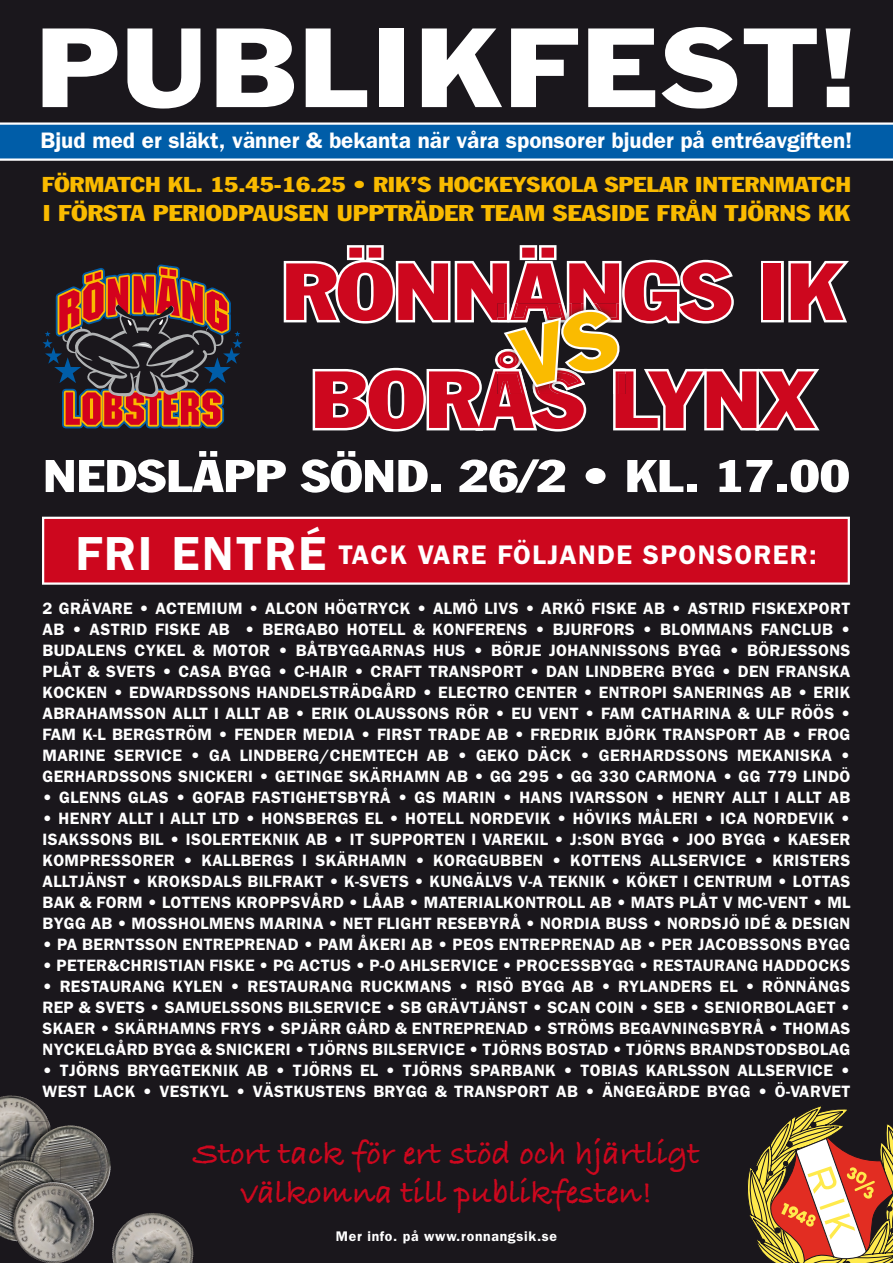
<style>
.page{position:relative;width:893px;height:1263px;background:#1a171c}
.page>*{position:absolute;margin:0;border:0;box-sizing:border-box;transform-origin:0 0}
.t1{font:103.95px "Franklin Gothic";color:#fff;scale:1.11 1}
.t2{font:condensed 79.35px/108px "Franklin Gothic";color:#cd071e;text-align:center;scale:1.25 1}
.t3{font:condensed 45px "Franklin Gothic";color:#fff;scale:1.25 1}
.t4{font:33.9px/39px "Bradley Hand ITCTT Bold";color:#cd071e;text-align:center}
.t5{font:600 27px "Franklin Gothic";letter-spacing:.05em;color:#fff}
.t6{font:600 22.5px "Franklin Gothic";color:#fff}
.t7{font:condensed 22.5px "Franklin Gothic";color:#fabb00;scale:1.25 1}
.t8{font:condensed 21.15px "Franklin Gothic";color:#fabb00;scale:1.25 1}
.t9{font:600 16.5px/21px "Franklin Gothic";letter-spacing:.02em;color:#fff;text-align:justify}
.t10{font:600 13.95px "Franklin Gothic";letter-spacing:.05em;color:#fff}
.s1{font-size:48px}
</style>
<div class="page">
<svg style="left:43px;top:264px;width:200px;height:164px"></svg>
<img style="left:0;top:1095px;width:49px;height:62px">
<img style="left:51px;top:1125px;width:55px;height:22px">
<img style="left:26px;top:1121px;width:25px;height:36px">
<img style="left:93px;top:1162px;width:18px;height:37px">
<img style="left:35px;top:1125px;width:34px;height:21px">
<img style="left:0;top:1157px;width:26px;height:3px">
<svg style="left:26px;top:1157px;width:4px;height:3px"></svg>
<img style="left:30px;top:1157px;width:30px;height:21px">
<img style="left:0;top:1160px;width:54px;height:75px">
<img style="left:16px;top:1206px;width:77px;height:57px">
<img style="left:60px;top:1178px;width:33px;height:28px">
<svg style="left:0;top:1235px;width:9px;height:5px"></svg>
<img style="left:9px;top:1178px;width:51px;height:63px">
<img style="left:15px;top:1182px;width:39px;height:30px">
<img style="left:112px;top:1213px;width:80px;height:50px">
<img style="left:121px;top:1213px;width:32px;height:16px">
<svg style="left:747px;top:1106px;width:146px;height:157px"></svg>
<svg style="left:0;top:122px;width:893px;height:39px;background:#1d6eaf"></svg>
<img style="left:42px;top:516px;width:808px;height:1px">
<svg style="left:42px;top:517px;width:808px;height:68px;background:#cf172d"></svg>
<svg style="left:284px;top:245px;width:565px;height:187px"></svg>
<h1 class="t1" style="left:36px;top:1px;width:742px">PUBLIKFEST!</h1>
<h3 class="t6" style="left:41px;top:127px;width:813px">Bjud med er släkt, vänner &amp; bekanta när våra sponsorer bjuder på entréavgiften!</h3>
<p class="t8" style="left:42px;top:172px;width:649px">FÖRMATCH KL. 15.45-16.25 • RIK’S HOCKEYSKOLA SPELAR INTERNMATCH</p>
<h3 class="t7" style="left:43px;top:199px;width:648px">I FÖRSTA PERIODPAUSEN UPPTRÄDER TEAM SEASIDE FRÅN TJÖRNS KK</h3>
<h2 class="t2" style="left:282px;top:237px;width:451px">RÖNNÄNGS IK<br>BORÅS LYNX</h2>
<h3 class="t3" style="left:43px;top:449px;width:647px">NEDSLÄPP SÖND. 26/2 • KL. 17.00</h3>
<h3 class="t5" style="left:76px;top:539px;width:743px"><span class="s1">FRI ENTRÉ</span> TACK VARE FÖLJANDE SPONSORER:</h3>
<p class="t9" style="left:43px;top:598px;width:809px">2 GRÄVARE • ACTEMIUM • ALCON HÖGTRYCK • ALMÖ LIVS • ARKÖ FISKE AB • ASTRID FISKEXPORT AB • ASTRID FISKE AB • BERGABO HOTELL &amp; KONFERENS • BJURFORS • BLOMMANS FANCLUB • BUDALENS CYKEL &amp; MOTOR • BÅTBYGGARNAS HUS • BÖRJE JOHANNISSONS BYGG • BÖRJESSONS PLÅT &amp; SVETS • CASA BYGG • C-HAIR • CRAFT TRANSPORT • DAN LINDBERG BYGG • DEN FRANSKA KOCKEN • EDWARDSSONS HANDELSTRÄDGÅRD • ELECTRO CENTER • ENTROPI SANERINGS AB • ERIK ABRAHAMSSON ALLT I ALLT AB • ERIK OLAUSSONS RÖR • EU VENT • FAM CATHARINA &amp; ULF RÖÖS • FAM K-L BERGSTRÖM • FENDER MEDIA • FIRST TRADE AB • FREDRIK BJÖRK TRANSPORT AB • FROG MARINE SERVICE • GA LINDBERG/CHEMTECH AB • GEKO DÄCK • GERHARDSSONS MEKANISKA • GERHARDSSONS SNICKERI • GETINGE SKÄRHAMN AB • GG 295 • GG 330 CARMONA • GG 779 LINDÖ</p>
<p class="t9" style="left:43px;top:787px;width:809px">• GLENNS GLAS • GOFAB FASTIGHETSBYRÅ • GS MARIN • HANS IVARSSON • HENRY ALLT I ALLT AB</p>
<p class="t9" style="left:43px;top:808px;width:809px">• HENRY ALLT I ALLT LTD • HONSBERGS EL • HOTELL NORDEVIK • HÖVIKS MÅLERI • ICA NORDEVIK • ISAKSSONS BIL • ISOLERTEKNIK AB • IT SUPPORTEN I VAREKIL • J:SON BYGG • JOO BYGG • KAESER KOMPRESSORER • KALLBERGS I SKÄRHAMN • KORGGUBBEN • KOTTENS ALLSERVICE • KRISTERS ALLTJÄNST • KROKSDALS BILFRAKT • K-SVETS • KUNGÄLVS V-A TEKNIK • KÖKET I CENTRUM • LOTTAS BAK &amp; FORM • LOTTENS KROPPSVÅRD • LÅAB • MATERIALKONTROLL AB • MATS PLÅT V MC-VENT • ML BYGG AB • MOSSHOLMENS MARINA • NET FLIGHT RESEBYRÅ • NORDIA BUSS • NORDSJÖ IDÉ &amp; DESIGN</p>
<p class="t9" style="left:43px;top:934px;width:809px">• PA BERNTSSON ENTREPRENAD • PAM ÅKERI AB • PEOS ENTREPRENAD AB • PER JACOBSSONS BYGG</p>
<p class="t9" style="left:43px;top:955px;width:809px">• PETER&amp;CHRISTIAN FISKE • PG ACTUS • P-O AHLSERVICE • PROCESSBYGG • RESTAURANG HADDOCKS</p>
<p class="t9" style="left:43px;top:976px;width:809px">• RESTAURANG KYLEN • RESTAURANG RUCKMANS • RISÖ BYGG AB • RYLANDERS EL • RÖNNÄNGS REP &amp; SVETS • SAMUELSSONS BILSERVICE • SB GRÄVTJÄNST • SCAN COIN • SEB • SENIORBOLAGET • SKAER • SKÄRHAMNS FRYS • SPJÄRR GÅRD &amp; ENTREPRENAD • STRÖMS BEGAVNINGSBYRÅ • THOMAS NYCKELGÅRD BYGG &amp; SNICKERI • TJÖRNS BILSERVICE • TJÖRNS BOSTAD • TJÖRNS BRANDSTODSBOLAG</p>
<p class="t9" style="left:43px;top:1060px;width:809px">• TJÖRNS BRYGGTEKNIK AB • TJÖRNS EL • TJÖRNS SPARBANK • TOBIAS KARLSSON ALLSERVICE •<br>WEST LACK • VESTKYL • VÄSTKUSTENS BRYGG &amp; TRANSPORT AB • ÄNGEGÄRDE BYGG • Ö-VARVET</p>
<h3 class="t4" style="left:193px;top:1133px;width:508px">Stort tack för ert stöd och hjärtligt välkomna till publikfesten!</h3>
<p class="t10" style="left:336px;top:1228px;width:223px">Mer info. på www.ronnangsik.se</p>
</div>
